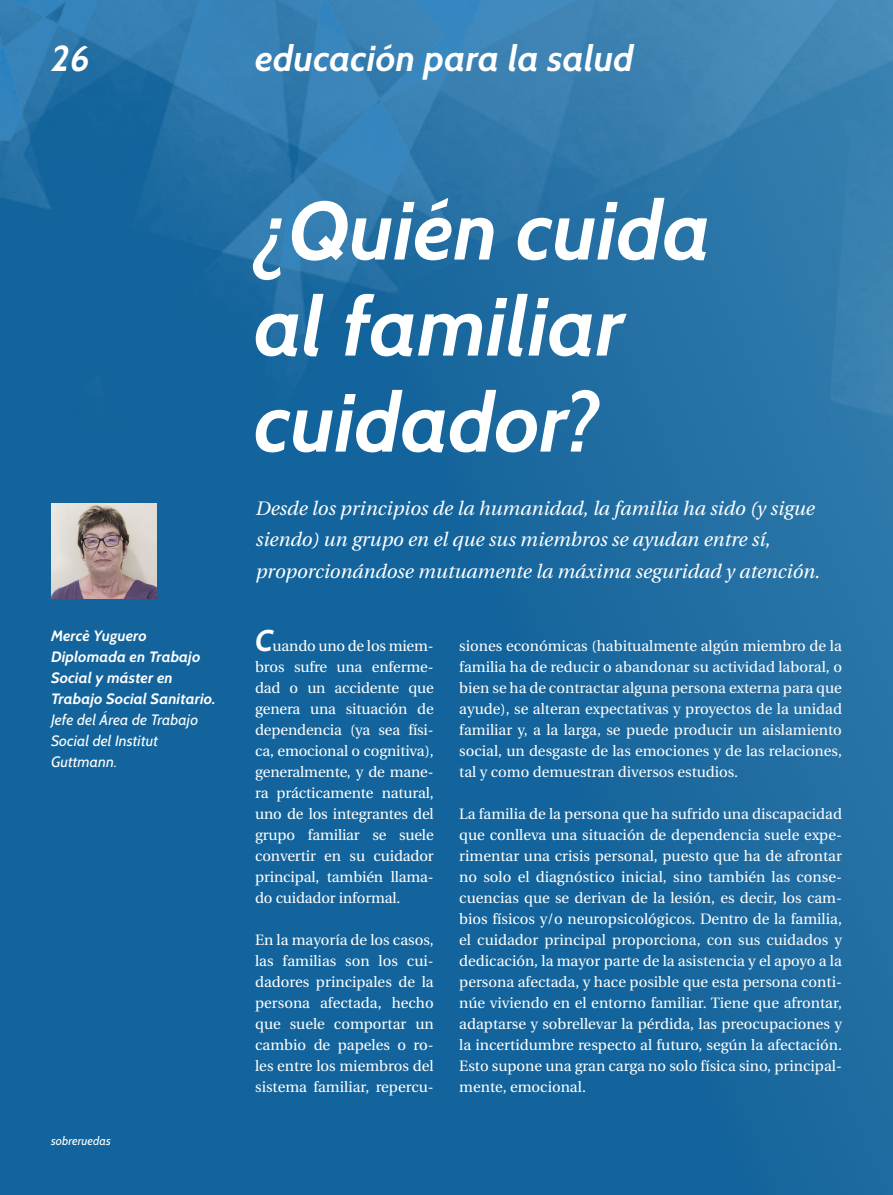
<style>
.page{position:relative;width:893px;height:1195px;background:#fff}
.page>*{position:absolute;margin:0;border:0;box-sizing:border-box;transform-origin:0 0}
.t1{font:italic 700 82.2px/96px "Cabin";color:#fff}
.t2{font:italic 700 36px "Cabin";letter-spacing:.01em;color:#fff}
.t3{font:italic 19.5px/31.5px "Utopia";color:#fff}
.t4{font:15px/21px "Utopia";color:#fff;text-align:justify}
.t5{font:italic 700 15px/21px "Cabin";letter-spacing:.01em;color:#fff}
.t6{font:italic 15px/21px "Cabin";letter-spacing:.01em;color:#fff}
.t7{font:italic 12px "Cabin";letter-spacing:.01em;color:#fff}
.s1{font-family:"Cabin";font-weight:700;font-style:italic;font-size:30px}
</style>
<div class="page">
<div style="left:0;top:0;width:893px;height:1195px;background:linear-gradient(to right,#0f619a,#1f6ca1)"></div>
<img style="left:0;top:0;width:893px;height:498px">
<img style="left:51px;top:504px;width:105px;height:94px">
<h2 class="t2" style="left:51px;top:36px;width:40px">26</h2>
<h2 class="t2" style="left:255px;top:36px;width:380px">educación para la salud</h2>
<p class="t5" style="left:51px;top:625px;width:166px">Mercè Yuguero<br>Diplomada en Trabajo<br>Social y máster en<br>Trabajo Social Sanitario.</p>
<p class="t6" style="left:51px;top:709px;width:149px">Jefe del Área de Trabajo<br>Social del Institut<br>Guttmann.</p>
<p class="t7" style="left:51px;top:1133px;width:61px">sobreruedas</p>
<h1 class="t1" style="left:254px;top:183px;width:458px">¿Quién cuida al familiar cuidador?</h1>
<h3 class="t3" style="left:255px;top:492px;width:566px">Desde los principios de la humanidad, la familia ha sido (y sigue siendo) un grupo en el que sus miembros se ayudan entre sí, proporcionándose mutuamente la máxima seguridad y atención.</h3>
<p class="t4" style="left:255px;top:636px;width:180px"><span class="s1">C</span>uando uno de los miem&shy;bros sufre una enferme&shy;dad o un accidente que genera una situación de dependencia (ya sea físi&shy;ca, emocional o cognitiva), generalmente, y de mane&shy;ra prácticamente natural, uno de los integrantes del grupo familiar se suele convertir en su cuidador principal, también llama&shy;do cuidador informal.</p>
<p class="t4" style="left:255px;top:930px;width:180px">En la mayoría de los casos, las familias son los cui&shy;dadores principales de la persona afectada, hecho que suele comportar un cambio de papeles o ro&shy;les entre los miembros del sistema familiar, repercu-</p>
<p class="t4" style="left:459px;top:636px;width:384px">siones económicas (habitualmente algún miembro de la familia ha de reducir o abandonar su actividad laboral, o bien se ha de contractar alguna persona externa para que ayude), se alteran expectativas y proyectos de la unidad familiar y, a la larga, se puede producir un aislamiento social, un desgaste de las emociones y de las relaciones, tal y como demuestran diversos estudios.</p>
<p class="t4" style="left:459px;top:804px;width:384px">La familia de la persona que ha sufrido una discapacidad que conlleva una situación de dependencia suele expe&shy;rimentar una crisis personal, puesto que ha de afrontar no solo el diagnóstico inicial, sino también las conse&shy;cuencias que se derivan de la lesión, es decir, los cam&shy;bios físicos y/o neuropsicológicos. Dentro de la familia, el cuidador principal proporciona, con sus cuidados y dedicación, la mayor parte de la asistencia y el apoyo a la persona afectada, y hace posible que esta persona conti&shy;núe viviendo en el entorno familiar. Tiene que afrontar, adaptarse y sobrellevar la pérdida, las preocupaciones y la incertidumbre respecto al futuro, según la afectación.<br>Esto supone una gran carga no solo física sino, principal&shy;mente, emocional.</p>
</div>
